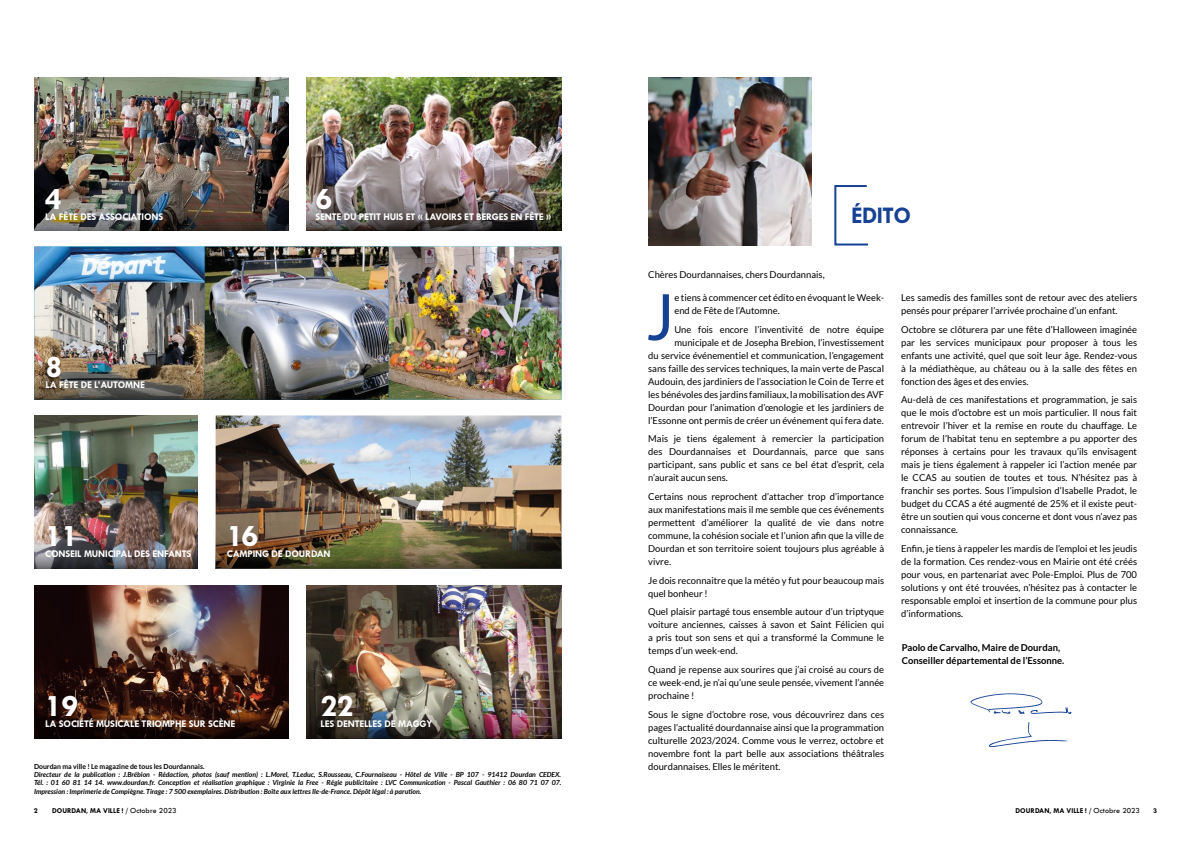
<style>
.page{position:relative;width:1191px;height:842px;background:#fff}
.page>*{position:absolute;margin:0;border:0;box-sizing:border-box;transform-origin:0 0}
.t1{font:63.9px "Lato";color:#164194}
.t2{font:700 32px "Tw Cen MT Std";letter-spacing:-.02em;color:#fff}
.t3{font:700 24px "Tw Cen MT Std";letter-spacing:-.02em;color:#164194}
.t4{font:700 10.3px "Tw Cen MT Std";letter-spacing:-.02em;color:#fff}
.t5{font:9.5px/13px "Lato";color:#000;text-align:justify}
.t6{font:700 9.5px/13.2px "Lato";color:#000}
.t7{font:700 7.5px "Tw Cen MT Std";color:#000}
.t8{font:italic 700 7px/8.4px "Lato";color:#000;text-align:justify}
.t9{font:700 7px "Lato";color:#000}
.s1{font-weight:400;font-size:8px}
</style>
<div class="page">
<img style="left:34px;top:77px;width:254px;height:51px">
<img style="left:34px;top:128px;width:254px;height:102px">
<img style="left:307px;top:77px;width:254px;height:51px">
<img style="left:34px;top:585px;width:254px;height:51px">
<img style="left:34px;top:636px;width:254px;height:102px">
<img style="left:307px;top:585px;width:254px;height:69px">
<img style="left:307px;top:654px;width:254px;height:84px">
<img style="left:307px;top:128px;width:254px;height:102px">
<svg style="left:988px;top:722px;width:79px;height:25px"></svg>
<svg style="left:970px;top:693px;width:101px;height:21px"></svg>
<img style="left:648px;top:77px;width:164px;height:168px">
<svg style="left:834px;top:185px;width:34px;height:61px"></svg>
<img style="left:216px;top:415px;width:345px;height:69px">
<img style="left:216px;top:484px;width:345px;height:85px">
<img style="left:34px;top:247px;width:527px;height:153px">
<img style="left:34px;top:315px;width:346px;height:84px">
<img style="left:34px;top:416px;width:163px;height:68px">
<img style="left:34px;top:484px;width:163px;height:85px">
<h2 class="t2" style="left:45px;top:182px;width:18px">4</h2>
<p class="t4" style="left:45px;top:212px;width:119px">LA FÊTE DES ASSOCIATIONS</p>
<h2 class="t2" style="left:315px;top:182px;width:18px">6</h2>
<p class="t4" style="left:315px;top:212px;width:237px">SENTE DU PETIT HUIS ET « LAVOIRS ET BERGES EN FÊTE »</p>
<h3 class="t3" style="left:851px;top:203px;width:62px">ÉDITO</h3>
<p class="t5" style="left:648px;top:268px;width:178px">Chères Dourdannaises, chers Dourdannais,</p>
<h2 class="t2" style="left:46px;top:350px;width:18px">8</h2>
<p class="t4" style="left:46px;top:379px;width:101px">LA FÊTE DE L’AUTOMNE</p>
<h2 class="t2" style="left:45px;top:519px;width:35px">11</h2>
<p class="t4" style="left:45px;top:549px;width:148px">CONSEIL MUNICIPAL DES ENFANTS</p>
<h2 class="t2" style="left:227px;top:519px;width:33px">16</h2>
<p class="t4" style="left:227px;top:549px;width:105px">CAMPING DE DOURDAN</p>
<h2 class="t2" style="left:45px;top:688px;width:35px">19</h2>
<p class="t4" style="left:45px;top:718px;width:191px">LA SOCIÉTÉ MUSICALE TRIOMPHE SUR SCÈNE</p>
<h2 class="t2" style="left:320px;top:688px;width:35px">22</h2>
<p class="t4" style="left:320px;top:718px;width:113px">LES DENTELLES DE MAGGY</p>
<p class="t9" style="left:34px;top:762px;width:172px">Dourdan ma ville ! Le magazine de tous les Dourdannais.</p>
<p class="t8" style="left:34px;top:770px;width:529px">Directeur de la publication : J.Brébion - Rédaction, photos (sauf mention) : L.Morel, T.Leduc, S.Rousseau, C.Fournaiseau - Hôtel de Ville - BP 107 - 91412 Dourdan CEDEX.<br>Tél. : 01 60 81 14 14. www.dourdan.fr. Conception et réalisation graphique : Virginie la Free - Régie publicitaire : LVC Communication - Pascal Gauthier : 06 80 71 07 07.<br>Impression : Imprimerie de Compiègne. Tirage : 7 500 exemplaires. Distribution : Boîte aux lettres Ile-de-France. Dépôt légal : à parution.</p>
<h1 class="t1" style="left:646px;top:281px;width:30px">J</h1>
<p class="t5" style="left:674px;top:291px;width:211px">e tiens à commencer cet édito en évoquant le Week&shy;end de Fête de l’Automne.</p>
<p class="t5" style="left:648px;top:323px;width:237px;text-align:right">Une fois encore l’inventivité de notre équipe municipale et de Josepha Brebion, l’investissement<br>du service événementiel et communication, l’engagement sans faille des services techniques, la main verte de Pascal Audouin, des jardiniers de l’association le Coin de Terre et les bénévoles des jardins familiaux, la mobilisation des AVF Dourdan pour l’animation d’œnologie et les jardiniers de l’Essonne ont permis de créer un événement qui fera date.</p>
<p class="t5" style="left:648px;top:432px;width:237px">Mais je tiens également à remercier la participation des Dourdannaises et Dourdannais, parce que sans participant, sans public et sans ce bel état d’esprit, cela n’aurait aucun sens.</p>
<p class="t5" style="left:648px;top:490px;width:237px">Certains nous reprochent d’attacher trop d’importance aux manifestations mais il me semble que ces événements permettent d’améliorer la qualité de vie dans notre commune, la cohésion sociale et l’union afin que la ville de Dourdan et son territoire soient toujours plus agréable à vivre.</p>
<p class="t5" style="left:648px;top:574px;width:237px">Je dois reconnaitre que la météo y fut pour beaucoup mais quel bonheur !</p>
<p class="t5" style="left:648px;top:605px;width:237px">Quel plaisir partagé tous ensemble autour d’un triptyque voiture anciennes, caisses à savon et Saint Félicien qui a pris tout son sens et qui a transformé la Commune le temps d’un week-end.</p>
<p class="t5" style="left:648px;top:663px;width:237px">Quand je repense aux sourires que j’ai croisé au cours de ce week-end, je n’ai qu’une seule pensée, vivement l’année prochaine !</p>
<p class="t5" style="left:648px;top:708px;width:237px">Sous le signe d’octobre rose, vous découvrirez dans ces pages l’actualité dourdannaise ainsi que la programmation culturelle 2023/2024. Comme vous le verrez, octobre et novembre font la part belle aux associations théâtrales dourdannaises. Elles le méritent.</p>
<p class="t5" style="left:901px;top:291px;width:237px">Les samedis des familles sont de retour avec des ateliers pensés pour préparer l’arrivée prochaine d’un enfant.</p>
<p class="t5" style="left:901px;top:323px;width:237px">Octobre se clôturera par une fête d’Halloween imaginée par les services municipaux pour proposer à tous les enfants une activité, quel que soit leur âge. Rendez-vous à la médiathèque, au château ou à la salle des fêtes en fonction des âges et des envies.</p>
<p class="t5" style="left:901px;top:393px;width:237px">Au-delà de ces manifestations et programmation, je sais que le mois d’octobre est un mois particulier. Il nous fait entrevoir l’hiver et la remise en route du chauffage. Le forum de l’habitat tenu en septembre a pu apporter des réponses à certains pour les travaux qu’ils envisagent mais je tiens également à rappeler ici l’action menée par le CCAS au soutien de toutes et tous. N’hésitez pas à franchir ses portes. Sous l’impulsion d’Isabelle Pradot, le budget du CCAS a été augmenté de 25% et il existe peut&shy;être un soutien qui vous concerne et dont vous n’avez pas connaissance.</p>
<p class="t5" style="left:901px;top:542px;width:237px">Enfin, je tiens à rappeler les mardis de l’emploi et les jeudis de la formation. Ces rendez-vous en Mairie ont été créés pour vous, en partenariat avec Pole-Emploi. Plus de 700 solutions y ont été trouvées, n’hésitez pas à contacter le responsable emploi et insertion de la commune pour plus d’informations.</p>
<p class="t6" style="left:901px;top:641px;width:164px">Paolo de Carvalho, Maire de Dourdan,<br>Conseiller départemental de l’Essonne.</p>
<p class="t7" style="left:34px;top:807px;width:5px">2</p>
<p class="t7" style="left:52px;top:807px;width:126px">DOURDAN, MA VILLE ! / <span class="s1">Octobre 2023</span></p>
<p class="t7" style="left:1015px;top:807px;width:126px">DOURDAN, MA VILLE ! / <span class="s1">Octobre 2023</span></p>
<p class="t7" style="left:1153px;top:807px;width:5px">3</p>
</div>
